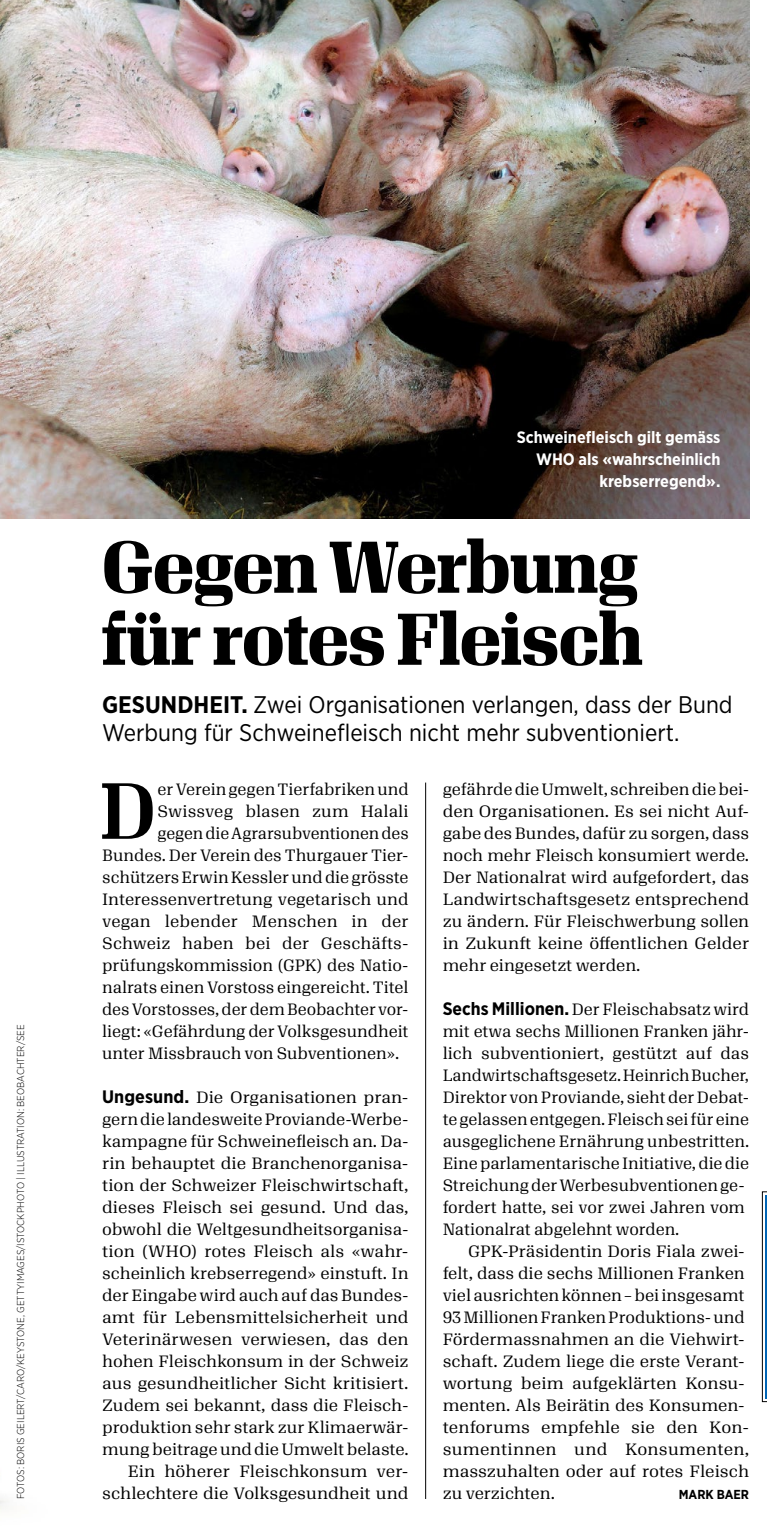
<style>
.page{position:relative;width:767px;height:1526px;background:#fff}
.page>*{position:absolute;margin:0;border:0;box-sizing:border-box;transform-origin:0 0}
._00_Textanfang_x08{font:500 77.6px "Algebra Display";color:#000}
._05_Titel_x04{font:700 71.4px/72px "Algebra Display";color:#000}
._08_Lead_x06{font:24px/28px "Gotham Narrow";color:#000}
.Bildlegende_x11{font:700 16.4px/22px "Gotham Narrow";color:#fff;text-align:right}
._13_Zwischentitel_x0{font:16px/22px "Algebra";color:#000;text-align:justify}
._04_Text_mit_Einzug{font:16px/22px "Algebra";color:#000;text-align:right}
._00_Textanfang_x08-2{font:16px "Algebra";color:#000}
._00_Textanfang_x08-3{font:16px "Algebra";color:#000;scale:.96 1}
._04_Text_mit_Einzug-2{font:700 13px "Gotham Narrow";color:#000}
.Byline_x12{font:300 10px "Gotham Narrow";color:#000}
.s1{font-weight:700}
.s2{font-family:"Gotham Narrow";font-weight:700;font-size:18px}
</style>
<div class="page">
<img style="left:0;top:0;width:748px;height:518px">
<svg style="left:761px;top:1191px;width:5px;height:211px"></svg>
<hr style="left:765px;top:1194px;width:1px;height:204px;background:#0065b5">
<hr style="left:425px;top:782px;width:1px;height:717px;background:#000">
<p class="Byline_x12" style="left:14px;top:1499px;width:476px;rotate:-90deg">FOTOS: BORIS GEILERT/CARO/KEYSTONE, GETTYIMAGES/ISTOCKPHOTO | ILLUSTRATION: BEOBACHTER/SEE</p>
<p class="Bildlegende_x11" style="left:516px;top:426px;width:205px">Schweinefleisch gilt gemäss<br>WHO als «wahrscheinlich krebserregend».</p>
<p class="_05_Titel_x04" style="left:102px;top:530px;width:542px">Gegen Werbung für rotes Fleisch</p>
<p class="_08_Lead_x06" style="left:102px;top:690px;width:631px"><span class="s1">GESUNDHEIT.</span> Zwei Organisationen verlangen, dass der Bund<br>Werbung für Schweinefleisch nicht mehr subventioniert.</p>
<p class="_00_Textanfang_x08" style="left:100px;top:767px;width:56px">D</p>
<p class="_00_Textanfang_x08-2" style="left:157px;top:777px;width:252px">er Verein gegen Tierfabriken und</p>
<p class="_00_Textanfang_x08-2" style="left:157px;top:799px;width:252px">Swissveg blasen zum Halali</p>
<p class="_00_Textanfang_x08-3" style="left:157px;top:821px;width:263px">gegen die Agrarsubventionen des</p>
<p class="_00_Textanfang_x08-2" style="left:102px;top:843px;width:308px">Bundes. Der Verein des Thurgauer Tier-</p>
<p class="_00_Textanfang_x08-2" style="left:102px;top:865px;width:308px">schützers Erwin Kessler und die grösste</p>
<p class="_00_Textanfang_x08-2" style="left:102px;top:887px;width:308px">Interessenvertretung vegetarisch und</p>
<p class="_00_Textanfang_x08-2" style="left:102px;top:909px;width:308px">vegan lebender Menschen in der</p>
<p class="_00_Textanfang_x08-2" style="left:102px;top:931px;width:308px">Schweiz haben bei der Geschäfts-</p>
<p class="_00_Textanfang_x08-2" style="left:102px;top:953px;width:308px">prüfungskommission (GPK) des Natio-</p>
<p class="_00_Textanfang_x08-2" style="left:102px;top:975px;width:308px">nalrats einen Vorstoss eingereicht. Titel</p>
<p class="_00_Textanfang_x08-2" style="left:102px;top:997px;width:308px">des Vorstosses, der dem Beobachter vor-</p>
<p class="_00_Textanfang_x08-2" style="left:102px;top:1019px;width:308px">liegt: «Gefährdung der Volksgesundheit</p>
<p class="_00_Textanfang_x08-2" style="left:102px;top:1041px;width:298px">unter Missbrauch von Subventionen».</p>
<p class="_13_Zwischentitel_x0" style="left:102px;top:1084px;width:308px"><span class="s2">Ungesund.</span> Die Organisationen pran&shy;gern die landesweite Proviande-Werbe&shy;kampagne für Schweinefleisch an. Da&shy;rin behauptet die Branchenorganisa&shy;tion der Schweizer Fleischwirtschaft, dieses Fleisch sei gesund. Und das, obwohl die Weltgesundheitsorganisa&shy;tion (WHO) rotes Fleisch als «wahr&shy;scheinlich krebserregend» einstuft. In der Eingabe wird auch auf das Bundes&shy;amt für Lebensmittelsicherheit und Veterinärwesen verwiesen, das den hohen Fleischkonsum in der Schweiz aus gesundheitlicher Sicht kritisiert.<br>Zudem sei bekannt, dass die Fleisch&shy;produktion sehr stark zur Klimaerwär&shy;mung beitrage und die Umwelt belaste.</p>
<p class="_04_Text_mit_Einzug" style="left:102px;top:1458px;width:308px">Ein höherer Fleischkonsum ver&shy;schlechtere die Volksgesundheit und</p>
<p class="_04_Text_mit_Einzug" style="left:442px;top:776px;width:308px;text-align:justify">gefährde die Umwelt, schreiben die bei&shy;den Organisationen. Es sei nicht Auf&shy;gabe des Bundes, dafür zu sorgen, dass noch mehr Fleisch konsumiert werde.<br>Der Nationalrat wird aufgefordert, das Landwirtschaftsgesetz entsprechend zu ändern. Für Fleischwerbung sollen in Zukunft keine öffentlichen Gelder mehr eingesetzt werden.</p>
<p class="_13_Zwischentitel_x0" style="left:442px;top:996px;width:308px;text-align:left"><span class="s2">Sechs Millionen.</span> Der Fleischabsatz wird mit etwa sechs Millionen Franken jähr&shy;lich subventioniert, gestützt auf das Landwirtschaftsgesetz. Heinrich Bucher, Direktor von Proviande, sieht der Debat&shy;te gelassen entgegen. Fleisch sei für eine ausgeglichene Ernährung unbestritten.<br>Eine parlamentarische Initiative, die die Streichung der Werbesubventionen ge&shy;fordert hatte, sei vor zwei Jahren vom Nationalrat abgelehnt worden.</p>
<p class="_04_Text_mit_Einzug" style="left:442px;top:1238px;width:308px;text-align:left;text-indent:26px">GPK-Präsidentin Doris Fiala zwei&shy;felt, dass die sechs Millionen Franken viel ausrichten können – bei insgesamt 93 Millionen Franken Produktions- und Fördermassnahmen an die Viehwirt&shy;schaft. Zudem liege die erste Verant&shy;wortung beim aufgeklärten Konsu&shy;menten. Als Beirätin des Konsumen&shy;tenforums empfehle sie den Kon&shy;sumentinnen und Konsumenten, masszuhalten oder auf rotes Fleisch zu verzichten.</p>
<p class="_04_Text_mit_Einzug-2" style="left:678px;top:1486px;width:72px">MARK BAER</p>
</div>
